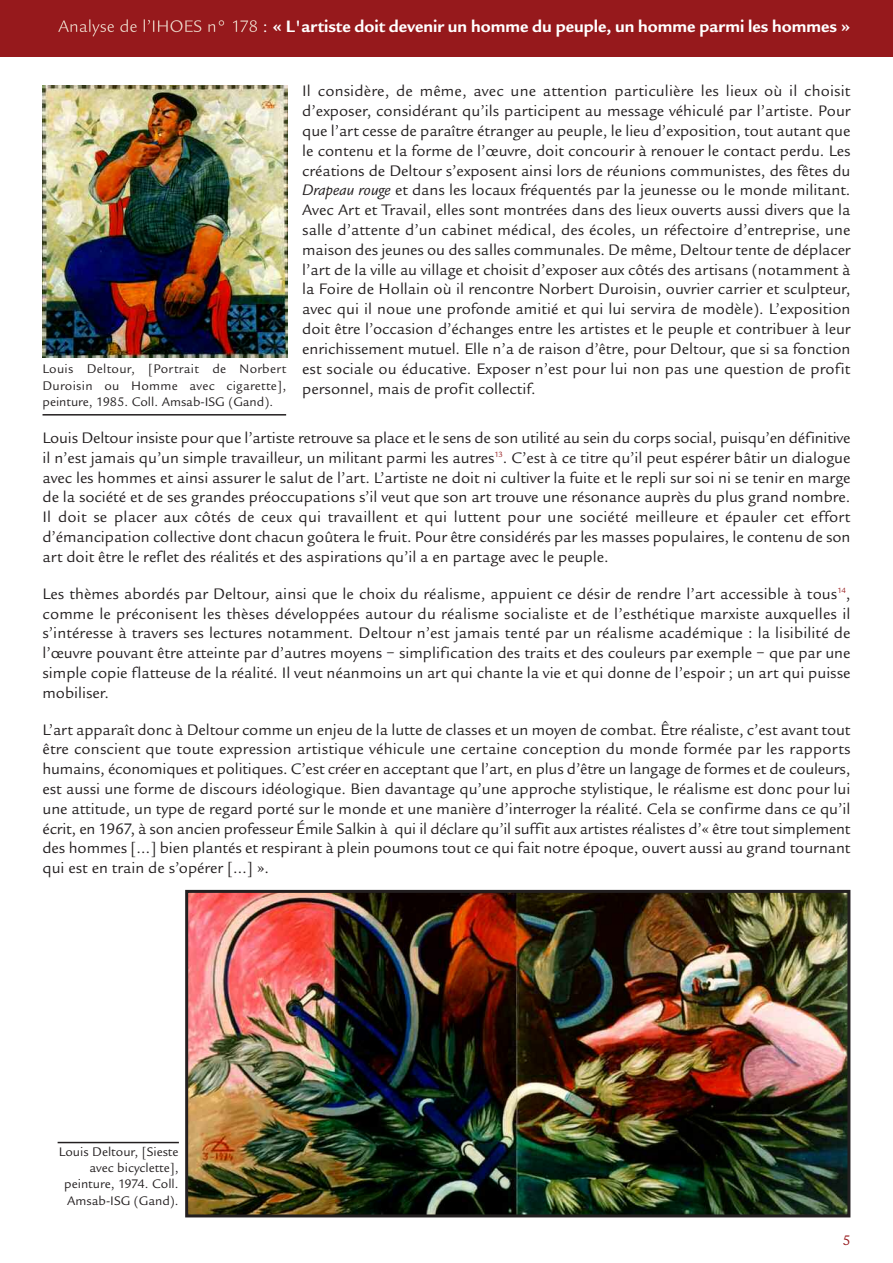
<style>
.page{position:relative;width:893px;height:1263px;background:#fff}
.page>*{position:absolute;margin:0;border:0;box-sizing:border-box;transform-origin:0 0}
.t1{font:700 18px "Legacy San ITC";color:#fff}
.t2{font:16.5px/19.8px "Legacy San ITC";color:#231f20;text-align:justify}
.t3{font:15px "Legacy San ITC";color:#96191c}
.t4{font:13.5px/16.2px "Legacy San ITC";color:#231f20;text-align:justify}
.s1{font-weight:400}
.s2{font-style:italic}
</style>
<div class="page">
<div style="left:0;top:0;width:893px;height:57px;background:#96191c"></div>
<svg style="left:58px;top:19px;width:90px;height:18px"></svg>
<img style="left:43px;top:85px;width:244px;height:273px">
<img style="left:189px;top:894px;width:657px;height:319px">
<div style="left:185px;top:890px;width:665px;height:327px;border:3px solid #231f20"></div>
<hr style="left:43px;top:414px;width:243px;height:2px;background:#231f20">
<hr style="left:58px;top:1142px;width:121px;height:1px;background:#231f20">
<p class="t1" style="left:263px;top:16px;width:589px"><span class="s1">:</span> « L'artiste doit devenir un homme du peuple, un homme parmi les hommes »</p>
<p class="t2" style="left:302px;top:82px;width:550px">Il considère, de même, avec une attention particulière les lieux où il choisit d’exposer, considérant qu’ils participent au message véhiculé par l’artiste. Pour que l’art cesse de paraître étranger au peuple, le lieu d’exposition, tout autant que le contenu et la forme de l’œuvre, doit concourir à renouer le contact perdu. Les créations de Deltour s’exposent ainsi lors de réunions communistes, des fêtes du <span class="s2">Drapeau rouge</span> et dans les locaux fréquentés par la jeunesse ou le monde militant.<br>Avec Art et Travail, elles sont montrées dans des lieux ouverts aussi divers que la salle d’attente d’un cabinet médical, des écoles, un réfectoire d’entreprise, une maison des jeunes ou des salles communales. De même, Deltour tente de déplacer l’art de la ville au village et choisit d’exposer aux côtés des artisans (notamment à la Foire de Hollain où il rencontre Norbert Duroisin, ouvrier carrier et sculpteur, avec qui il noue une profonde amitié et qui lui servira de modèle). L’exposition doit être l’occasion d’échanges entre les artistes et le peuple et contribuer à leur enrichissement mutuel. Elle n’a de raison d’être, pour Deltour, que si sa fonction est sociale ou éducative. Exposer n’est pour lui non pas une question de profit personnel, mais de profit collectif.</p>
<p class="t2" style="left:43px;top:428px;width:809px">Louis Deltour insiste pour que l’artiste retrouve sa place et le sens de son utilité au sein du corps social, puisqu’en définitive il n’est jamais qu’un simple travailleur, un militant parmi les autres<sup>13</sup>. C’est à ce titre qu’il peut espérer bâtir un dialogue avec les hommes et ainsi assurer le salut de l’art. L’artiste ne doit ni cultiver la fuite et le repli sur soi ni se tenir en marge de la société et de ses grandes préoccupations s’il veut que son art trouve une résonance auprès du plus grand nombre.<br>Il doit se placer aux côtés de ceux qui travaillent et qui luttent pour une société meilleure et épauler cet effort d’émancipation collective dont chacun goûtera le fruit. Pour être considérés par les masses populaires, le contenu de son art doit être le reflet des réalités et des aspirations qu’il a en partage avec le peuple.</p>
<p class="t2" style="left:43px;top:584px;width:809px">Les thèmes abordés par Deltour, ainsi que le choix du réalisme, appuient ce désir de rendre l’art accessible à tous<sup>14</sup>, comme le préconisent les thèses développées autour du réalisme socialiste et de l’esthétique marxiste auxquelles il s’intéresse à travers ses lectures notamment. Deltour n’est jamais tenté par un réalisme académique : la lisibilité de l’œuvre pouvant être atteinte par d’autres moyens − simplification des traits et des couleurs par exemple − que par une simple copie flatteuse de la réalité. Il veut néanmoins un art qui chante la vie et qui donne de l’espoir ; un art qui puisse mobiliser.</p>
<p class="t2" style="left:43px;top:720px;width:809px">L’art apparaît donc à Deltour comme un enjeu de la lutte de classes et un moyen de combat. Être réaliste, c’est avant tout être conscient que toute expression artistique véhicule une certaine conception du monde formée par les rapports humains, économiques et politiques. C’est créer en acceptant que l’art, en plus d’être un langage de formes et de couleurs, est aussi une forme de discours idéologique. Bien davantage qu’une approche stylistique, le réalisme est donc pour lui une attitude, un type de regard porté sur le monde et une manière d’interroger la réalité. Cela se confirme dans ce qu’il écrit, en 1967, à son ancien professeur Émile Salkin à qui il déclare qu’il suffit aux artistes réalistes d’« être tout simplement des hommes […] bien plantés et respirant à plein poumons tout ce qui fait notre époque, ouvert aussi au grand tournant qui est en train de s’opérer […] ».</p>
<p class="t4" style="left:43px;top:361px;width:245px">Louis Deltour, [Portrait de Norbert Duroisin ou Homme avec cigarette], peinture, 1985. Coll. Amsab-ISG (Gand).</p>
<p class="t4" style="left:59px;top:1144px;width:121px;text-align:right">Louis Deltour, [Sieste avec bicyclette], peinture, 1974. Coll.<br>Amsab-ISG (Gand).</p>
<p class="t3" style="left:842px;top:1232px;width:10px">5</p>
</div>
